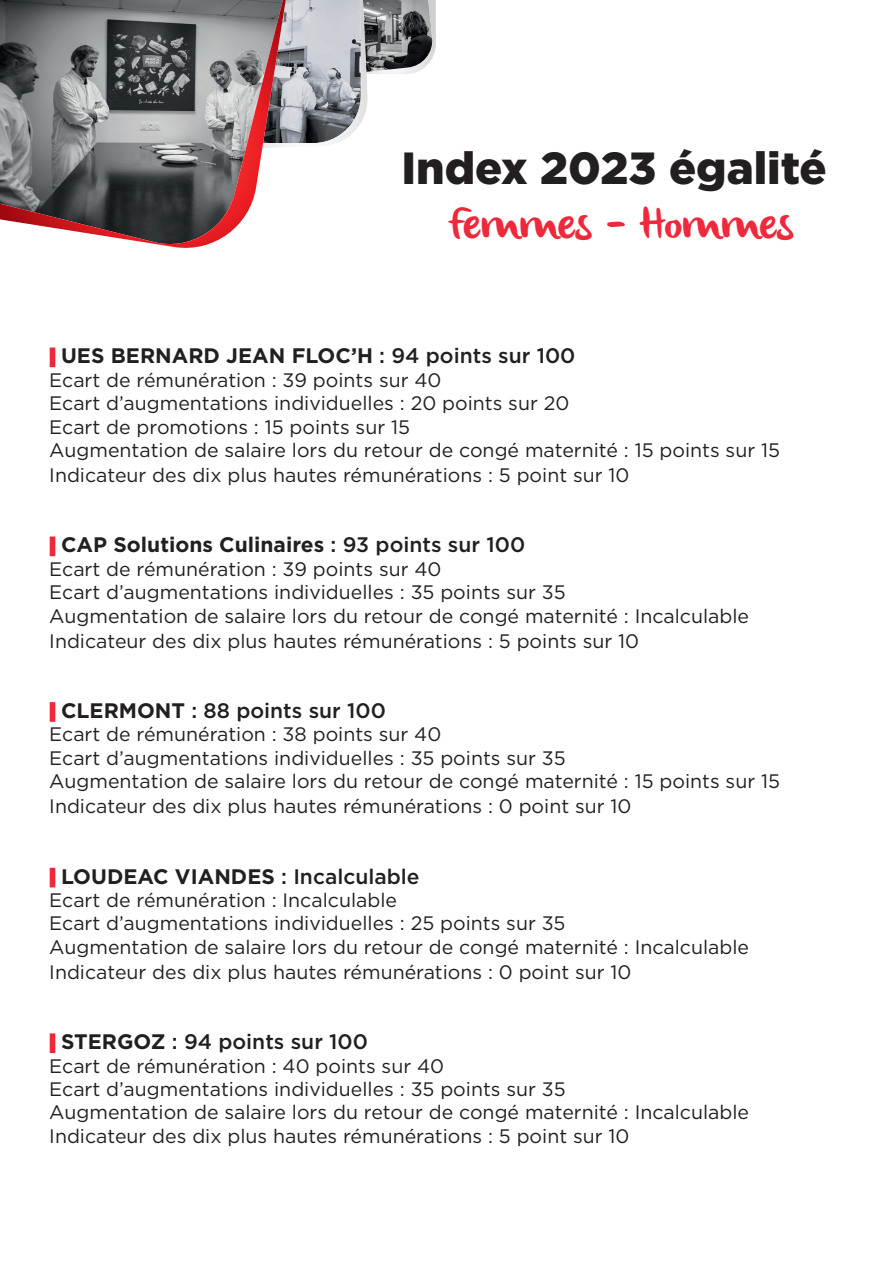
<style>
.page{position:relative;width:893px;height:1263px;background:#fff}
.page>*{position:absolute;margin:0;border:0;box-sizing:border-box;transform-origin:0 0}
.t1{font:900 45px "Gotham";color:#231f20}
.t2{font:45px "olivier";color:#ee293c}
.t3{font:700 21px "Gotham";color:#231f20}
.t4{font:500 21px "Gotham";color:#231f20}
.t5{font:19.5px/23.4px "Gotham";color:#231f20}
.s1{font-weight:900;font-size:18px;color:#ee293c}
.s2{font-weight:500}
.s3{font-weight:700}
</style>
<div class="page">
<svg style="left:286px;top:0;width:150px;height:147px"></svg>
<svg style="left:0;top:0;width:286px;height:248px;background:#847a7b"></svg>
<h1 class="t1" style="left:401px;top:137px;width:427px">Index 2023 égalité</h1>
<h1 class="t2" style="left:447px;top:198px;width:347px">Femmes – Hommes</h1>
<p class="t3" style="left:49px;top:342px;width:528px"><span class="s1">|</span> UES BERNARD JEAN FLOC’H <span class="s2">: 94 points sur 100</span></p>
<p class="t5" style="left:49px;top:368px;width:732px">Ecart de rémunération : 39 points sur 40<br>Ecart d’augmentations individuelles : 20 points sur 20<br>Ecart de promotions : 15 points sur 15<br>Augmentation de salaire lors du retour de congé maternité : 15 points sur 15</p>
<p class="t5" style="left:49px;top:463px;width:582px">Indicateur des dix plus hautes rémunérations : 5 point sur 10</p>
<p class="t3" style="left:49px;top:531px;width:477px"><span class="s1">|</span> CAP Solutions Culinaires <span class="s2">: 93 points sur 100</span></p>
<p class="t5" style="left:49px;top:557px;width:701px">Ecart de rémunération : 39 points sur 40<br>Ecart d’augmentations individuelles : 35 points sur 35<br>Augmentation de salaire lors du retour de congé maternité : Incalculable</p>
<p class="t5" style="left:49px;top:629px;width:591px">Indicateur des dix plus hautes rémunérations : 5 points sur 10</p>
<p class="t4" style="left:49px;top:697px;width:338px"><span class="s1">|</span> <span class="s3">CLERMONT</span> : 88 points sur 100</p>
<p class="t5" style="left:49px;top:722px;width:732px">Ecart de rémunération : 38 points sur 40<br>Ecart d’augmentations individuelles : 35 points sur 35<br>Augmentation de salaire lors du retour de congé maternité : 15 points sur 15</p>
<p class="t5" style="left:49px;top:794px;width:584px">Indicateur des dix plus hautes rémunérations : 0 point sur 10</p>
<p class="t3" style="left:49px;top:862px;width:372px"><span class="s1">|</span> LOUDEAC VIANDES <span class="s2">: Incalculable</span></p>
<p class="t5" style="left:49px;top:888px;width:701px">Ecart de rémunération : Incalculable<br>Ecart d’augmentations individuelles : 25 points sur 35<br>Augmentation de salaire lors du retour de congé maternité : Incalculable</p>
<p class="t5" style="left:49px;top:960px;width:584px">Indicateur des dix plus hautes rémunérations : 0 point sur 10</p>
<p class="t4" style="left:49px;top:1028px;width:320px"><span class="s1">|</span> <span class="s3">STERGOZ</span> : 94 points sur 100</p>
<p class="t5" style="left:49px;top:1054px;width:701px">Ecart de rémunération : 40 points sur 40<br>Ecart d’augmentations individuelles : 35 points sur 35<br>Augmentation de salaire lors du retour de congé maternité : Incalculable Indicateur des dix plus hautes rémunérations : 5 point sur 10</p>
</div>
